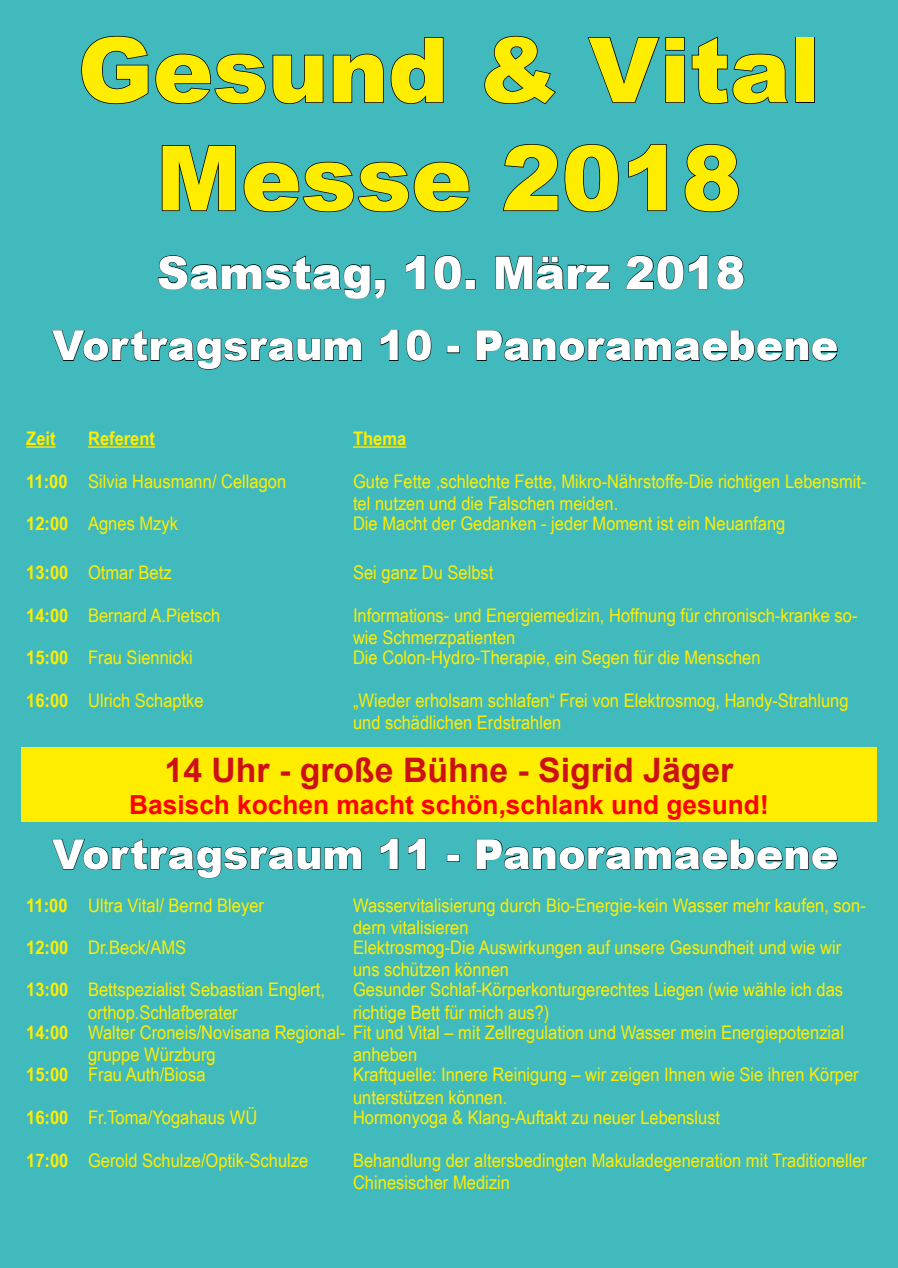
<style>
.page{position:relative;width:898px;height:1268px;background:#fff}
.page>*{position:absolute;margin:0;border:0;box-sizing:border-box;transform-origin:0 0}
.t1{font:900 90px/108px "Arial";color:#ffed00;text-align:center}
.t2{font:900 45px "Arial";color:#fff}
.t3{font:900 41.25px "Arial";color:#fff}
.t4{font:700 33.75px "Arial";color:#cd1013}
.t5{font:700 26.25px "Arial";color:#f00}
.t6{font:18.75px/22.5px "Arial Narrow";color:#ffed00;scale:1.07 1}
.t7{font:700 18.75px "Arial Narrow";color:#ffed00;scale:1.07 1}
.s1{font-weight:700}
</style>
<div class="page">
<div style="left:0;top:0;width:897px;height:1267px;background:#41babd"></div>
<hr style="left:26px;top:446px;width:30px;height:1px;background:#ffed00">
<hr style="left:88px;top:446px;width:67px;height:1px;background:#ffed00">
<hr style="left:353px;top:446px;width:53px;height:1px;background:#ffed00">
<svg style="left:81px;top:35px;width:185px;height:70px"></svg>
<svg style="left:272px;top:54px;width:52px;height:50px"></svg>
<svg style="left:332px;top:53px;width:52px;height:50px"></svg>
<svg style="left:390px;top:37px;width:54px;height:67px"></svg>
<svg style="left:484px;top:35px;width:72px;height:70px"></svg>
<svg style="left:587px;top:36px;width:201px;height:68px"></svg>
<div style="left:795px;top:37px;width:19px;height:66px;border:2px solid #000"></div>
<svg style="left:161px;top:145px;width:75px;height:67px"></svg>
<svg style="left:243px;top:161px;width:227px;height:52px"></svg>
<svg style="left:503px;top:144px;width:116px;height:69px"></svg>
<svg style="left:628px;top:144px;width:39px;height:68px"></svg>
<svg style="left:684px;top:144px;width:55px;height:69px"></svg>
<svg style="left:52px;top:330px;width:310px;height:40px"></svg>
<svg style="left:380px;top:329px;width:18px;height:32px"></svg>
<svg style="left:406px;top:329px;width:25px;height:32px"></svg>
<div style="left:447px;top:346px;width:12px;height:7px;border:1px solid #000"></div>
<svg style="left:476px;top:330px;width:361px;height:31px"></svg>
<svg style="left:157px;top:255px;width:228px;height:44px"></svg>
<svg style="left:405px;top:255px;width:20px;height:34px"></svg>
<svg style="left:434px;top:255px;width:27px;height:35px"></svg>
<div style="left:465px;top:279px;width:10px;height:10px;border:1px solid #000"></div>
<svg style="left:495px;top:255px;width:115px;height:35px"></svg>
<svg style="left:626px;top:255px;width:82px;height:35px"></svg>
<svg style="left:716px;top:255px;width:28px;height:35px"></svg>
<svg style="left:51px;top:839px;width:311px;height:39px"></svg>
<svg style="left:380px;top:838px;width:18px;height:31px"></svg>
<svg style="left:408px;top:838px;width:18px;height:31px"></svg>
<svg style="left:476px;top:839px;width:361px;height:31px"></svg>
<div style="left:21px;top:747px;width:855px;height:74px;background:#ffed00"></div>
<h1 class="t1" style="left:78px;top:13px;width:743px">Gesund &amp; Vital<br>Messe 2018</h1>
<h2 class="t2" style="left:157px;top:240px;width:590px">Samstag, 10. März 2018</h2>
<h3 class="t3" style="left:52px;top:315px;width:787px">Vortragsraum 10 - Panoramaebene</h3>
<p class="t7" style="left:26px;top:424px;width:29px">Zeit</p>
<p class="t7" style="left:88px;top:424px;width:64px">Referent</p>
<p class="t7" style="left:353px;top:424px;width:51px">Thema</p>
<p class="t6" style="left:26px;top:469px;width:244px"><span class="s1">11:00</span> Silvia Hausmann/ Cellagon</p>
<p class="t6" style="left:353px;top:469px;width:481px">Gute Fette ,schlechte Fette, Mikro-Nährstoffe-Die richtigen Lebensmit&shy;tel nutzen und die Falschen meiden.</p>
<p class="t6" style="left:26px;top:511px;width:143px"><span class="s1">12:00</span> Agnes Mzyk</p>
<p class="t6" style="left:353px;top:511px;width:405px">Die Macht der Gedanken - jeder Moment ist ein Neuanfang</p>
<p class="t6" style="left:26px;top:560px;width:137px"><span class="s1">13:00</span> Otmar Betz</p>
<p class="t6" style="left:353px;top:560px;width:133px">Sei ganz Du Selbst</p>
<p class="t6" style="left:26px;top:603px;width:183px"><span class="s1">14:00</span> Bernard A.Pietsch</p>
<p class="t6" style="left:353px;top:603px;width:473px">Informations- und Energiemedizin, Hoffnung für chronisch-kranke so&shy;wie Schmerzpatienten</p>
<p class="t6" style="left:26px;top:645px;width:157px"><span class="s1">15:00</span> Frau Siennicki</p>
<p class="t6" style="left:353px;top:645px;width:382px">Die Colon-Hydro-Therapie, ein Segen für die Menschen</p>
<p class="t6" style="left:26px;top:688px;width:167px"><span class="s1">16:00</span> Ulrich Schaptke</p>
<p class="t6" style="left:353px;top:688px;width:464px">„Wieder erholsam schlafen“ Frei von Elektrosmog, Handy-Strahlung und schädlichen Erdstrahlen</p>
<h3 class="t4" style="left:164px;top:746px;width:570px">14 Uhr - große Bühne - Sigrid Jäger</h3>
<h3 class="t5" style="left:129px;top:786px;width:640px">Basisch kochen macht schön,schlank und gesund!</h3>
<h3 class="t3" style="left:52px;top:824px;width:787px">Vortragsraum 11 - Panoramaebene</h3>
<p class="t6" style="left:26px;top:892px;width:224px"><span class="s1">11:00</span> Ultra Vital/ Bernd Bleyer</p>
<p class="t6" style="left:353px;top:892px;width:480px">Wasservitalisierung durch Bio-Energie-kein Wasser mehr kaufen, son&shy;dern vitalisieren</p>
<p class="t6" style="left:26px;top:935px;width:151px"><span class="s1">12:00</span> Dr.Beck/AMS</p>
<p class="t6" style="left:353px;top:935px;width:457px">Elektrosmog-Die Auswirkungen auf unsere Gesundheit und wie wir uns schützen können</p>
<p class="t6" style="left:88px;top:977px;width:223px;text-indent:-62px"><span class="s1">13:00</span> Bettspezialist Sebastian Englert, orthop.Schlafberater</p>
<p class="t6" style="left:353px;top:977px;width:459px">Gesunder Schlaf-Körperkonturgerechtes Liegen (wie wähle ich das richtige Bett für mich aus?)</p>
<p class="t6" style="left:88px;top:1020px;width:707px;text-indent:-62px"><span class="s1">14:00</span> Walter Croneis/Novisana Regional- Fit und Vital – mit Zellregulation und Wasser mein Energiepotenzial gruppe Würzburg</p>
<p class="t6" style="left:353px;top:1042px;width:62px">anheben</p>
<p class="t6" style="left:26px;top:1062px;width:169px"><span class="s1">15:00</span> Frau Auth/Biosa</p>
<p class="t6" style="left:353px;top:1062px;width:474px">Kraftquelle: Innere Reinigung – wir zeigen Ihnen wie Sie ihren Körper unterstützen können.</p>
<p class="t6" style="left:26px;top:1105px;width:217px"><span class="s1">16:00</span> Fr.Toma/Yogahaus WÜ</p>
<p class="t6" style="left:353px;top:1105px;width:344px">Hormonyoga &amp; Klang-Auftakt zu neuer Lebenslust</p>
<p class="t6" style="left:26px;top:1147px;width:265px"><span class="s1">17:00</span> Gerold Schulze/Optik-Schulze</p>
<p class="t6" style="left:353px;top:1147px;width:481px">Behandlung der altersbedingten Makuladegeneration mit Traditioneller<br>Chinesischer Medizin</p>
</div>
